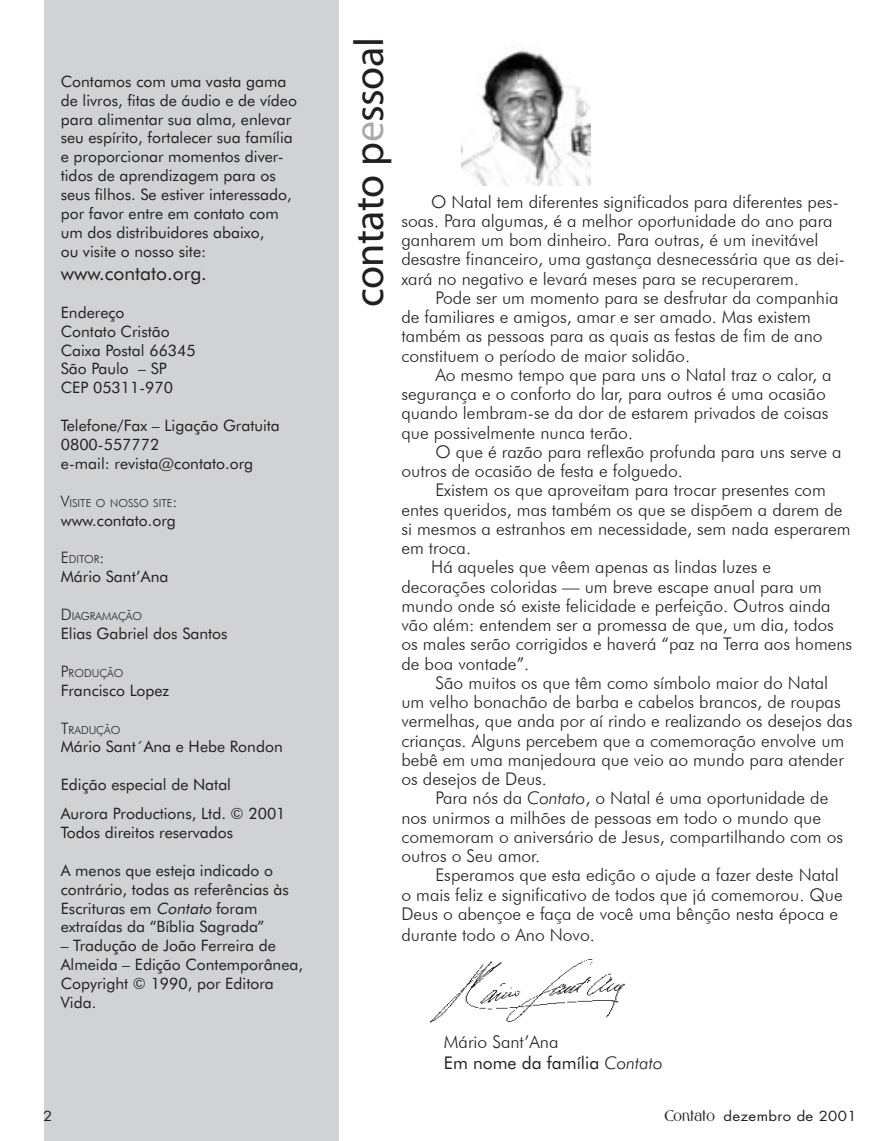
<style>
.page{position:relative;width:893px;height:1141px;background:#fff}
.page>*{position:absolute;margin:0;border:0;box-sizing:border-box;transform-origin:0 0}
.t1{font:42px "Myriad";letter-spacing:-.01em;color:#231f20}
.t2{font:19.25px "Futura BT";color:#231f20}
.t3{font:300 17.5px/19.2px "Futura BT";color:#231f20}
.t4{font:17.5px/21px "Futura BT";color:#231f20}
.t5{font:15.75px/18.9px "Futura BT";color:#231f20}
.t6{font:13.47px "Futura";letter-spacing:.025em;color:#231f20;scale:1.1 1}
.t7{font:300 11.03px "Futura BT";color:#231f20}
.s1{font-size:15.75px}
.s2{font-style:italic}
.s3{color:#a8a9ad}
.s4{font-weight:300}
.s5{font-weight:300;font-style:italic}
.s6{font-family:"Gabriel";font-weight:700}
</style>
<div class="page">
<div style="left:45px;top:0;width:294px;height:1141px;background:#d1d2d4"></div>
<img style="left:461px;top:46px;width:129px;height:139px">
<img style="left:430px;top:959px;width:195px;height:64px">
<p class="t5" style="left:61px;top:72px;width:238px">Contamos com uma vasta gama de livros, fitas de áudio e de vídeo para alimentar sua alma, enlevar seu espírito, fortalecer sua família e proporcionar momentos diver&shy;tidos de aprendizagem para os seus filhos. Se estiver interessado, por favor entre em contato com um dos distribuidores abaixo,<br>ou visite o nosso site:</p>
<p class="t2" style="left:61px;top:261px;width:148px">www.contato.org.</p>
<p class="t5" style="left:61px;top:303px;width:137px">Endereço<br>Contato Cristão<br>Caixa Postal 66345<br>São Paulo – SP<br>CEP 05311-970</p>
<p class="t5" style="left:61px;top:416px;width:221px">Telefone/Fax – Ligação Gratuita<br>0800-557772<br>e-mail: revista@contato.org</p>
<p class="t7" style="left:61px;top:496px;width:118px"><span class="s1">V</span>ISITE O NOSSO SITE<span class="s1">:</span></p>
<p class="t5" style="left:61px;top:510px;width:117px">www.contato.org</p>
<p class="t7" style="left:61px;top:553px;width:45px"><span class="s1">E</span>DITOR<span class="s1">:</span></p>
<p class="t5" style="left:61px;top:567px;width:109px">Mário Sant’Ana</p>
<p class="t7" style="left:61px;top:609px;width:83px"><span class="s1">D</span>IAGRAMAÇÃO</p>
<p class="t5" style="left:61px;top:624px;width:168px">Elias Gabriel dos Santos</p>
<p class="t7" style="left:61px;top:666px;width:64px"><span class="s1">P</span>RODUÇÃO</p>
<p class="t5" style="left:61px;top:681px;width:110px">Francisco Lopez</p>
<p class="t7" style="left:61px;top:723px;width:61px"><span class="s1">T</span>RADUÇÃO</p>
<p class="t5" style="left:61px;top:737px;width:223px">Mário Sant´Ana e Hebe Rondon</p>
<p class="t5" style="left:61px;top:770px;width:226px;line-height:28.9px">Edição especial de Natal<br>Aurora Productions, Ltd. © 2001</p>
<p class="t5" style="left:61px;top:823px;width:174px">Todos direitos reservados</p>
<p class="t5" style="left:61px;top:861px;width:229px">A menos que esteja indicado o contrário, todas as referências às<br>Escrituras em <span class="s2">Contato</span> foram extraídas da “Bíblia Sagrada”</p>
<p class="t5" style="left:61px;top:936px;width:244px">– Tradução de João Ferreira de<br>Almeida – Edição Contemporânea,<br>Copyright © 1990, por Editora<br>Vida.</p>
<h1 class="t1" style="left:348px;top:307px;width:272px;rotate:-90deg">contato p<span class="s3">e</span>ssoal</h1>
<p class="t3" style="left:401px;top:192px;width:445px;text-indent:30px">O Natal tem diferentes significados para diferentes pes&shy;soas. Para algumas, é a melhor oportunidade do ano para ganharem um bom dinheiro. Para outras, é um inevitável desastre financeiro, uma gastança desnecessária que as dei&shy;xará no negativo e levará meses para se recuperarem.</p>
<p class="t3" style="left:401px;top:288px;width:439px;text-indent:34px">Pode ser um momento para se desfrutar da companhia de familiares e amigos, amar e ser amado. Mas existem também as pessoas para as quais as festas de fim de ano constituem o período de maior solidão.</p>
<p class="t3" style="left:401px;top:365px;width:432px;text-indent:34px">Ao mesmo tempo que para uns o Natal traz o calor, a segurança e o conforto do lar, para outros é uma ocasião quando lembram-se da dor de estarem privados de coisas que possivelmente nunca terão.</p>
<p class="t3" style="left:401px;top:442px;width:442px;text-indent:34px">O que é razão para reflexão profunda para uns serve a outros de ocasião de festa e folguedo.</p>
<p class="t3" style="left:435px;top:480px;width:392px">Existem os que aproveitam para trocar presentes com</p>
<p class="t3" style="left:401px;top:500px;width:443px">entes queridos, mas também os que se dispõem a darem de</p>
<p class="t3" style="left:401px;top:519px;width:451px">si mesmos a estranhos em necessidade, sem nada esperarem</p>
<p class="t3" style="left:401px;top:538px;width:71px">em troca.</p>
<p class="t3" style="left:431px;top:557px;width:342px">Há aqueles que vêem apenas as lindas luzes e</p>
<p class="t3" style="left:401px;top:577px;width:422px">decorações coloridas — um breve escape anual para um</p>
<p class="t3" style="left:401px;top:596px;width:431px">mundo onde só existe felicidade e perfeição. Outros ainda</p>
<p class="t3" style="left:401px;top:615px;width:434px">vão além: entendem ser a promessa de que, um dia, todos</p>
<p class="t3" style="left:401px;top:634px;width:452px">os males serão corrigidos e haverá “paz na Terra aos homens</p>
<p class="t3" style="left:401px;top:654px;width:129px">de boa vontade”.</p>
<p class="t3" style="left:435px;top:673px;width:394px">São muitos os que têm como símbolo maior do Natal</p>
<p class="t3" style="left:401px;top:692px;width:441px">um velho bonachão de barba e cabelos brancos, de roupas</p>
<p class="t3" style="left:401px;top:711px;width:452px">vermelhas, que anda por aí rindo e realizando os desejos das</p>
<p class="t3" style="left:401px;top:731px;width:444px">crianças. Alguns percebem que a comemoração envolve um</p>
<p class="t3" style="left:401px;top:750px;width:444px">bebê em uma manjedoura que veio ao mundo para atender</p>
<p class="t3" style="left:401px;top:769px;width:147px">os desejos de Deus.</p>
<p class="t3" style="left:435px;top:788px;width:395px">Para nós da <span class="s2">Contato</span>, o Natal é uma oportunidade de</p>
<p class="t3" style="left:401px;top:808px;width:421px">nos unirmos a milhões de pessoas em todo o mundo que</p>
<p class="t3" style="left:401px;top:827px;width:443px">comemoram o aniversário de Jesus, compartilhando com os</p>
<p class="t3" style="left:401px;top:846px;width:140px">outros o Seu amor.</p>
<p class="t3" style="left:435px;top:865px;width:405px">Esperamos que esta edição o ajude a fazer deste Natal</p>
<p class="t3" style="left:401px;top:885px;width:443px">o mais feliz e significativo de todos que já comemorou. Que</p>
<p class="t3" style="left:401px;top:904px;width:438px">Deus o abençoe e faça de você uma bênção nesta época e</p>
<p class="t3" style="left:401px;top:925px;width:195px">durante todo o Ano Novo.</p>
<p class="t4" style="left:444px;top:1031px;width:220px"><span class="s4">Mário Sant’Ana<br></span>Em nome da família <span class="s5">Contato</span></p>
<p class="t6" style="left:43px;top:1107px;width:10px">2</p>
<p class="t6" style="left:665px;top:1107px;width:176px"><span class="s6">CONTATO</span> dezembro de 2001</p>
</div>
